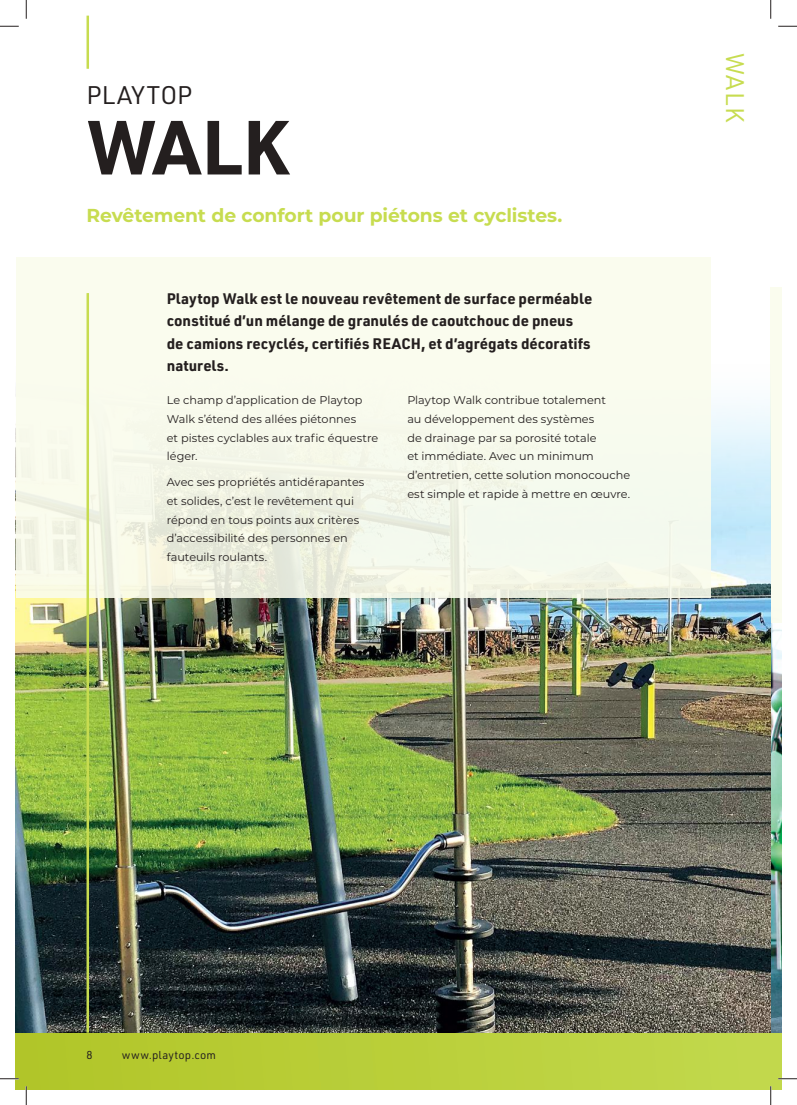
<style>
.page{position:relative;width:797px;height:1105px;background:#fff}
.page>*{position:absolute;margin:0;border:0;box-sizing:border-box;transform-origin:0 0}
.t1{font:700 75px "URWDIN";color:#241f1f}
.t2{font:25px "URWDIN";letter-spacing:.005em;color:#241f1f}
.t3{font:25px "URWDIN";color:#c7dc50}
.t4{font:700 18.75px "Montserrat";letter-spacing:-.005em;color:#c7dc50}
.t5{font:700 15px/22.5px "URWDIN";letter-spacing:.005em;color:#241f1f}
.t6{font:11.25px/18.8px "Montserrat";color:#241f1f}
.t7{font:11.25px "URWDIN";letter-spacing:.02em;color:#241f1f}
</style>
<div class="page">
<div style="left:16px;top:1033px;width:754px;height:56px;background:linear-gradient(to right,#b1c528,#c2d94c)"></div>
<div style="left:770px;top:1033px;width:11px;height:56px;background:#c2d84c"></div>
<img style="left:770px;top:623px;width:11px;height:410px">
<div style="left:770px;top:287px;width:11px;height:336px;background:#fafced"></div>
<img style="left:16px;top:353px;width:754px;height:680px">
<div style="left:16px;top:258px;width:694px;height:340px;background:#fafced"></div>
<hr style="left:86px;top:16px;width:3px;height:53px;background:#c7dc50">
<hr style="left:86px;top:293px;width:3px;height:740px;background:#c7dc50">
<svg style="left:0;top:25px;width:19px;height:2px"></svg>
<svg style="left:778px;top:25px;width:19px;height:2px"></svg>
<svg style="left:0;top:1078px;width:19px;height:1px"></svg>
<svg style="left:778px;top:1078px;width:19px;height:1px"></svg>
<svg style="left:25px;top:0;width:2px;height:19px"></svg>
<svg style="left:25px;top:1086px;width:2px;height:19px"></svg>
<svg style="left:770px;top:0;width:1px;height:19px"></svg>
<svg style="left:770px;top:1086px;width:1px;height:19px"></svg>
<h2 class="t2" style="left:86px;top:79px;width:107px">PLAYTOP</h2>
<h1 class="t1" style="left:86px;top:96px;width:204px">WALK</h1>
<h3 class="t4" style="left:86px;top:202px;width:477px">Revêtement de confort pour piétons et cyclistes.</h3>
<h3 class="t5" style="left:167px;top:287px;width:427px">Playtop Walk est le nouveau revêtement de surface perméable constitué d’un mélange de granulés de caoutchouc de pneus de camions recyclés, certifiés REACH, et d’agrégats décoratifs naturels.</h3>
<p class="t6" style="left:167px;top:390px;width:213px">Le champ d’application de Playtop<br>Walk s’étend des allées piétonnes<br>et pistes cyclables aux trafic équestre léger.</p>
<p class="t6" style="left:167px;top:472px;width:199px">Avec ses propriétés antidérapantes et solides, c’est le revêtement qui répond en tous points aux critères d’accessibilité des personnes en fauteuils roulants.</p>
<p class="t6" style="left:407px;top:390px;width:224px">Playtop Walk contribue totalement<br>au développement des systèmes<br>de drainage par sa porosité totale<br>et immédiate. Avec un minimum d’entretien, cette solution monocouche est simple et rapide à mettre en œuvre.</p>
<h2 class="t3" style="left:751px;top:53px;width:71px;rotate:90deg">WALK</h2>
<p class="t7" style="left:86px;top:1048px;width:8px">8</p>
<p class="t7" style="left:122px;top:1048px;width:96px">www.playtop.com</p>
</div>
